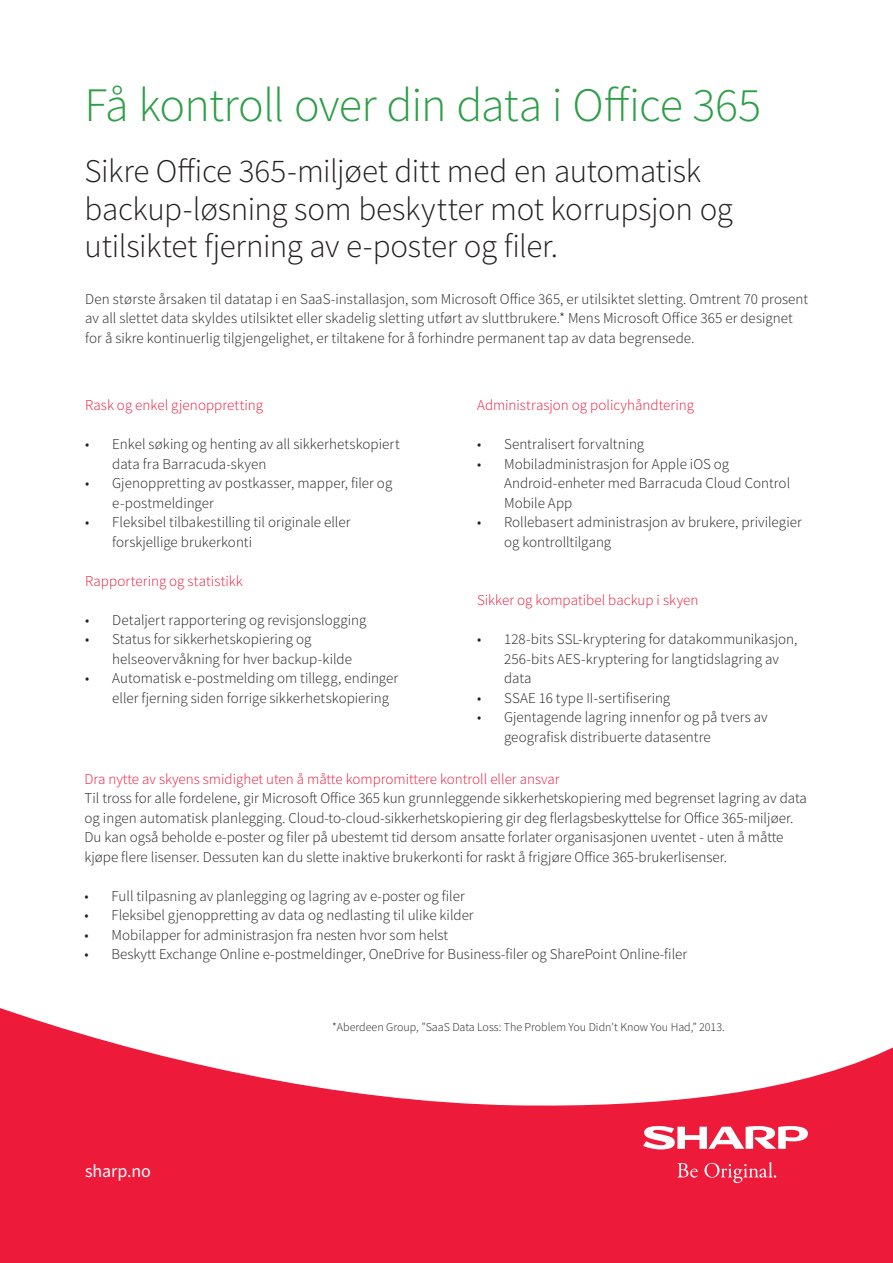
<style>
.page{position:relative;width:893px;height:1263px;background:#fff}
.page>*{position:absolute;margin:0;border:0;box-sizing:border-box;transform-origin:0 0}
.t1{font:300 48px "Source Sans Pro";letter-spacing:-.02em;color:#2d9e47}
.t2{font:300 33px/37.5px "Source Sans Pro";letter-spacing:-.01em;color:#231f20}
.t3{font:18px "Source Sans Pro";letter-spacing:-.005em;color:#fff}
.t4{font:300 15px/19.5px "Source Sans Pro";color:#231f20}
.t5{font:300 15px "Source Sans Pro";color:#ed1a3a}
.t6{font:300 12px "Source Sans Pro";color:#231f20}
</style>
<div class="page">
<svg style="left:0;top:1008px;width:893px;height:255px;fill:#ed1a3a"></svg>
<svg style="left:677px;top:1163px;width:21px;height:14px"></svg>
<svg style="left:704px;top:1162px;width:72px;height:21px;background:#f0425c"></svg>
<svg style="left:643px;top:1126px;width:166px;height:23px"></svg>
<p class="t1" style="left:85px;top:76px;width:678px">Få kontroll over din data i Office 365</p>
<p class="t2" style="left:85px;top:152px;width:650px">Sikre Office 365-miljøet ditt med en automatisk backup-løsning som beskytter mot korrupsjon og utilsiktet fjerning av e-poster og filer.</p>
<p class="t4" style="left:85px;top:289px;width:724px">Den største årsaken til datatap i en SaaS-installasjon, som Microsoft Office 365, er utilsiktet sletting. Omtrent 70 prosent av all slettet data skyldes utilsiktet eller skadelig sletting utført av sluttbrukere.* Mens Microsoft Office 365 er designet for å sikre kontinuerlig tilgjengelighet, er tiltakene for å forhindre permanent tap av data begrensede.</p>
<p class="t5" style="left:85px;top:396px;width:179px">Rask og enkel gjenoppretting</p>
<p class="t4" style="left:112px;top:435px;width:289px;text-indent:-27px">• Enkel søking og henting av all sikkerhetskopiert data fra Barracuda-skyen</p>
<p class="t4" style="left:112px;top:474px;width:281px;text-indent:-27px">• Gjenoppretting av postkasser, mapper, filer og e-postmeldinger</p>
<p class="t4" style="left:112px;top:513px;width:240px;text-indent:-27px">• Fleksibel tilbakestilling til originale eller forskjellige brukerkonti</p>
<p class="t5" style="left:85px;top:572px;width:159px">Rapportering og statistikk</p>
<p class="t4" style="left:85px;top:610px;width:283px">• Detaljert rapportering og revisjonslogging</p>
<p class="t4" style="left:112px;top:630px;width:241px;text-indent:-27px">• Status for sikkerhetskopiering og helseovervåkning for hver backup-kilde</p>
<p class="t4" style="left:112px;top:669px;width:287px;text-indent:-27px">• Automatisk e-postmelding om tillegg, endinger eller fjerning siden forrige sikkerhetskopiering</p>
<p class="t5" style="left:477px;top:396px;width:219px">Administrasjon og policyhåndtering</p>
<p class="t4" style="left:477px;top:435px;width:169px">• Sentralisert forvaltning</p>
<p class="t4" style="left:504px;top:454px;width:288px;text-indent:-27px">• Mobiladministrasjon for Apple iOS og<br>Android‑enheter med Barracuda Cloud Control<br>Mobile App</p>
<p class="t4" style="left:504px;top:513px;width:299px;text-indent:-27px">• Rollebasert administrasjon av brukere, privilegier og kontrolltilgang</p>
<p class="t5" style="left:477px;top:591px;width:223px">Sikker og kompatibel backup i skyen</p>
<p class="t4" style="left:504px;top:630px;width:295px;text-indent:-27px">• 128-bits SSL-kryptering for datakommunikasjon,<br>256-bits AES-kryptering for langtidslagring av data</p>
<p class="t4" style="left:477px;top:688px;width:195px">• SSAE 16 type II-sertifisering</p>
<p class="t4" style="left:504px;top:708px;width:265px;text-indent:-27px">• Gjentagende lagring innenfor og på tvers av geografisk distribuerte datasentre</p>
<p class="t5" style="left:85px;top:770px;width:476px">Dra nytte av skyens smidighet uten å måtte kompromittere kontroll eller ansvar</p>
<p class="t4" style="left:85px;top:788px;width:724px">Til tross for alle fordelene, gir Microsoft Office 365 kun grunnleggende sikkerhetskopiering med begrenset lagring av data og ingen automatisk planlegging. Cloud-to-cloud-sikkerhetskopiering gir deg flerlagsbeskyttelse for Office 365-miljøer.<br>Du kan også beholde e-poster og filer på ubestemt tid dersom ansatte forlater organisasjonen uventet - uten å måtte kjøpe flere lisenser. Dessuten kan du slette inaktive brukerkonti for raskt å frigjøre Office 365-brukerlisenser.</p>
<p class="t4" style="left:85px;top:886px;width:382px">• Full tilpasning av planlegging og lagring av e-poster og filer</p>
<p class="t4" style="left:85px;top:905px;width:391px">• Fleksibel gjenoppretting av data og nedlasting til ulike kilder</p>
<p class="t4" style="left:85px;top:925px;width:365px">• Mobilapper for administrasjon fra nesten hvor som helst</p>
<p class="t4" style="left:85px;top:944px;width:604px">• Beskytt Exchange Online e-postmeldinger, OneDrive for Business-filer og SharePoint Online-filer</p>
<p class="t3" style="left:85px;top:1159px;width:67px">sharp.no</p>
<p class="t6" style="left:332px;top:1019px;width:394px">*Aberdeen Group, ”SaaS Data Loss: The Problem You Didn't Know You Had,” 2013.</p>
</div>
